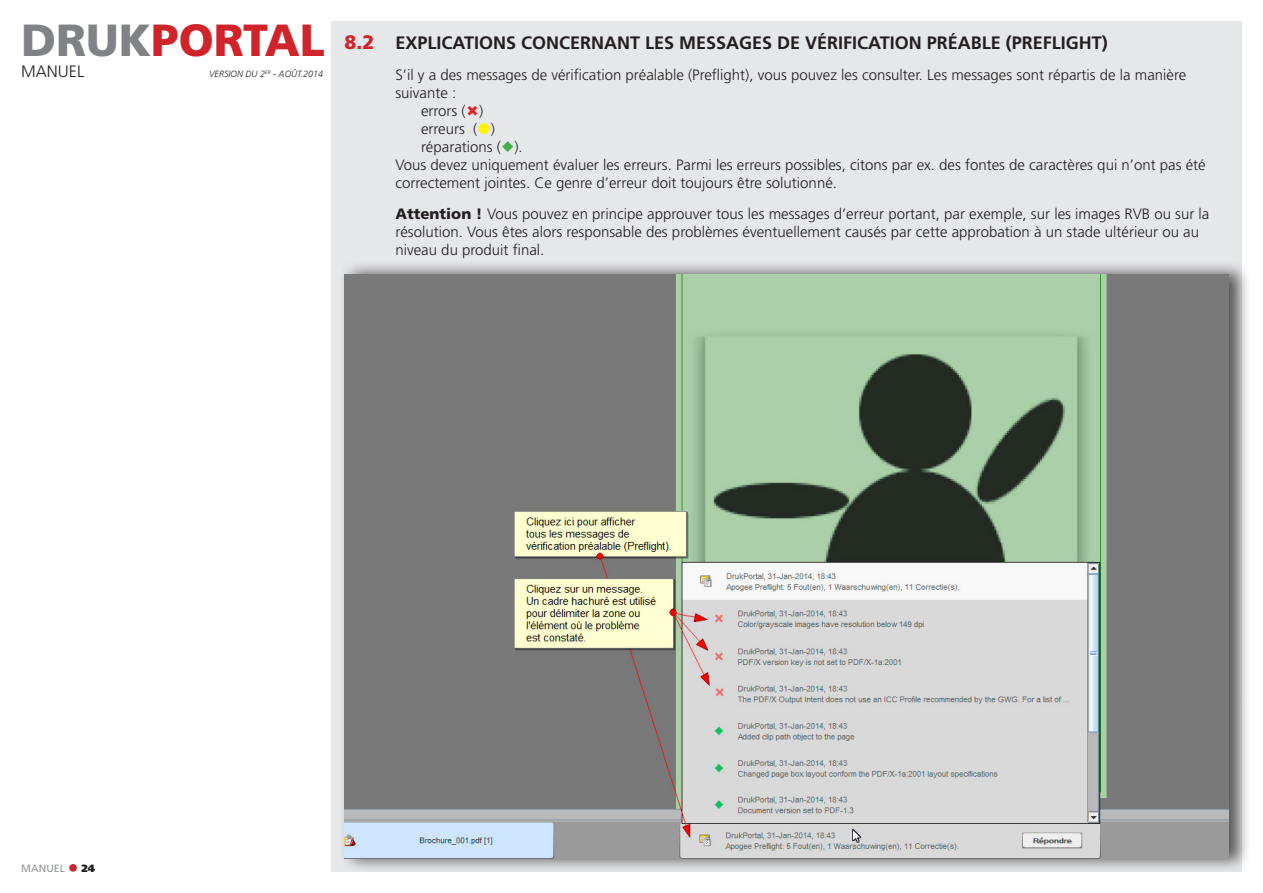
<style>
.page{position:relative;width:1263px;height:893px;background:#fff}
.page>*{position:absolute;margin:0;border:0;box-sizing:border-box;transform-origin:0 0}
.t1{font:900 45px "Frutiger";color:#d1232a}
.t2{font:700 18px "Frutiger";color:#231f20}
.t3{font:300 16.5px "Frutiger";color:#231f20}
.t4{font:300 15px/18px "Frutiger";color:#231f20}
.t5{font:10.5px "Frutiger";color:#939598}
.t6{font:900 10.5px "Frutiger";color:#231f20}
.t7{font:italic 300 9px "Frutiger";color:#231f20}
.s1{color:#808285}
.s2{font-weight:900;font-size:19.5px;color:#d1232a}
.s3{font-weight:900}
</style>
<div class="page">
<div style="left:332px;top:21px;width:910px;height:851px;background:#e6e7e9"></div>
<div style="left:339px;top:260px;width:913px;height:613px;background:#231f20;opacity:.75"></div>
<img style="left:344px;top:274px;width:885px;height:585px">
<h1 class="t1" style="left:21px;top:13px;width:305px"><span class="s1">DRUK</span>PORTAL</h1>
<p class="t3" style="left:21px;top:62px;width:65px">MANUEL</p>
<p class="t7" style="left:209px;top:68px;width:116px">VERSION DU 2<sup>ER</sup> - AOÛT.2014</p>
<p class="t2" style="left:344px;top:32px;width:765px"><span class="s2">8.2</span> EXPLICATIONS CONCERNANT LES MESSAGES DE VÉRIFICATION PRÉABLE (PREFLIGHT)</p>
<p class="t4" style="left:395px;top:66px;width:792px">S’il y a des messages de vérification préalable (Preflight), vous pouvez les consulter. Les messages sont répartis de la manière</p>
<p class="t4" style="left:395px;top:84px;width:62px">suivante :</p>
<p class="t4" style="left:421px;top:102px;width:64px">errors ( )</p>
<p class="t4" style="left:421px;top:120px;width:75px">erreurs ( )</p>
<p class="t4" style="left:421px;top:138px;width:103px">réparations ( ).</p>
<p class="t4" style="left:395px;top:156px;width:812px">Vous devez uniquement évaluer les erreurs. Parmi les erreurs possibles, citons par ex. des fontes de caractères qui n’ont pas été</p>
<p class="t4" style="left:395px;top:174px;width:443px">correctement jointes. Ce genre d’erreur doit toujours être solutionné.</p>
<p class="t4" style="left:395px;top:204px;width:815px"><span class="s3">Attention !</span> Vous pouvez en principe approuver tous les messages d’erreur portant, par exemple, sur les images RVB ou sur la résolution. Vous êtes alors responsable des problèmes éventuellement causés par cette approbation à un stade ultérieur ou au niveau du produit final.</p>
<p class="t5" style="left:21px;top:862px;width:45px">MANUEL</p>
<p class="t6" style="left:82px;top:862px;width:15px">24</p>
</div>
